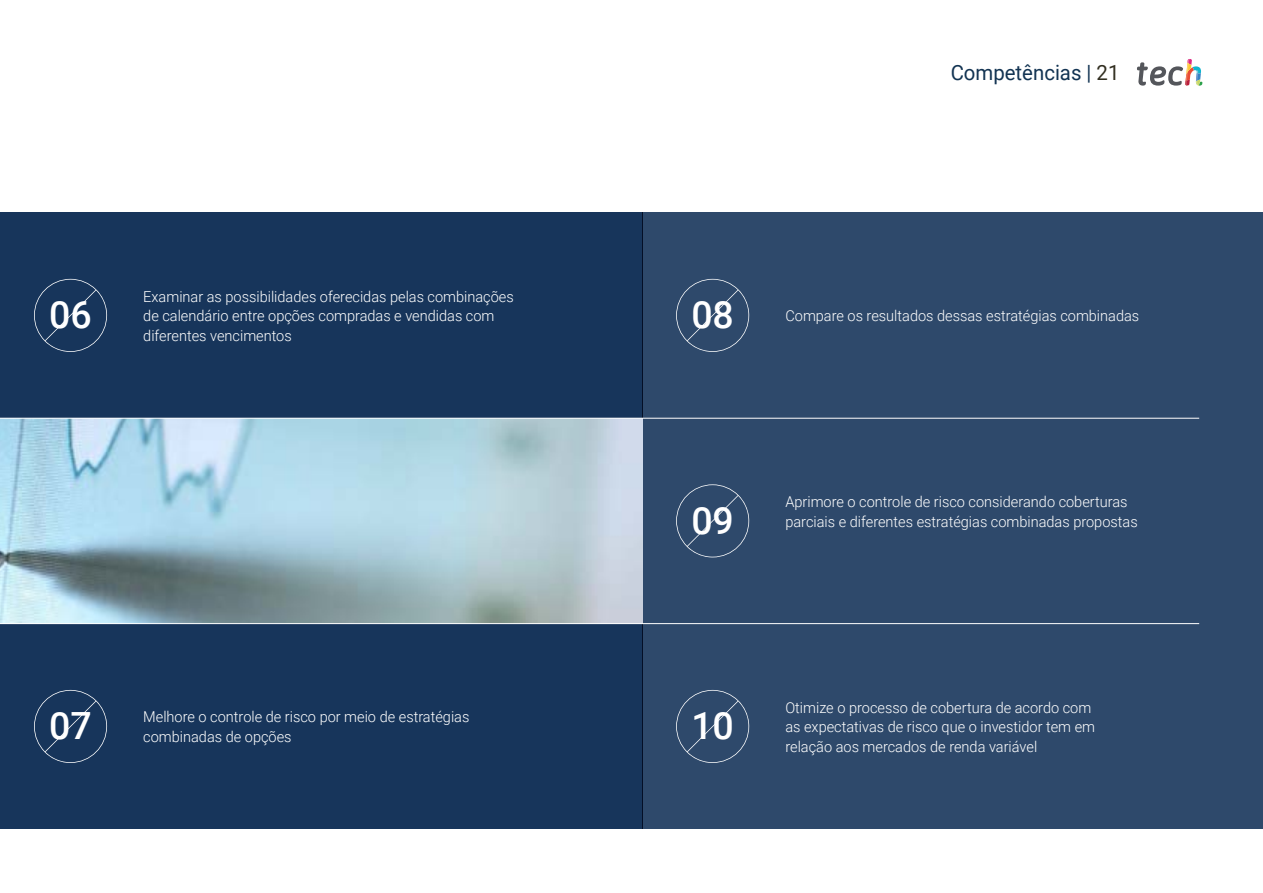
<style>
.page{position:relative;width:1263px;height:893px;background:#fff}
.page>*{position:absolute;margin:0;border:0;box-sizing:border-box;transform-origin:0 0}
.t1{font:500 37.5px "Roboto";color:#fff}
.t2{font:21px "Roboto";color:#123352}
.t3{font:300 15px/19.5px "Roboto";color:#fff}
.s1{color:#312e20}
</style>
<div class="page">
<div style="left:0;top:213px;width:642px;height:616px;background:#17355b"></div>
<div style="left:642px;top:213px;width:621px;height:616px;background:#2e496b"></div>
<svg style="left:676px;top:279px;width:73px;height:73px"></svg>
<svg style="left:676px;top:484px;width:73px;height:73px"></svg>
<svg style="left:34px;top:279px;width:73px;height:73px"></svg>
<svg style="left:676px;top:690px;width:73px;height:73px"></svg>
<svg style="left:34px;top:690px;width:73px;height:73px"></svg>
<img style="left:0;top:419px;width:642px;height:204px">
<hr style="left:0;top:418px;width:1199px;height:1px;background:#fff">
<hr style="left:0;top:623px;width:1199px;height:1px;background:#fff">
<svg style="left:1137px;top:59px;width:65px;height:27px"></svg>
<h2 class="t2" style="left:951px;top:57px;width:170px">Competências | <span class="s1">21</span></h2>
<h1 class="t1" style="left:49px;top:288px;width:44px">06</h1>
<p class="t3" style="left:143px;top:286px;width:372px">Examinar as possibilidades oferecidas pelas combinações de calendário entre opções compradas e vendidas com diferentes vencimentos</p>
<h1 class="t1" style="left:691px;top:288px;width:44px">08</h1>
<p class="t3" style="left:785px;top:305px;width:355px">Compare os resultados dessas estratégias combinadas</p>
<h1 class="t1" style="left:691px;top:494px;width:44px">09</h1>
<p class="t3" style="left:785px;top:491px;width:354px">Aprimore o controle de risco considerando coberturas parciais e diferentes estratégias combinadas propostas</p>
<p class="t3" style="left:143px;top:707px;width:328px">Melhore o controle de risco por meio de estratégias combinadas de opções</p>
<h1 class="t1" style="left:49px;top:699px;width:44px">07</h1>
<h1 class="t1" style="left:691px;top:699px;width:44px">10</h1>
<p class="t3" style="left:785px;top:697px;width:311px">Otimize o processo de cobertura de acordo com as expectativas de risco que o investidor tem em relação aos mercados de renda variável</p>
</div>
